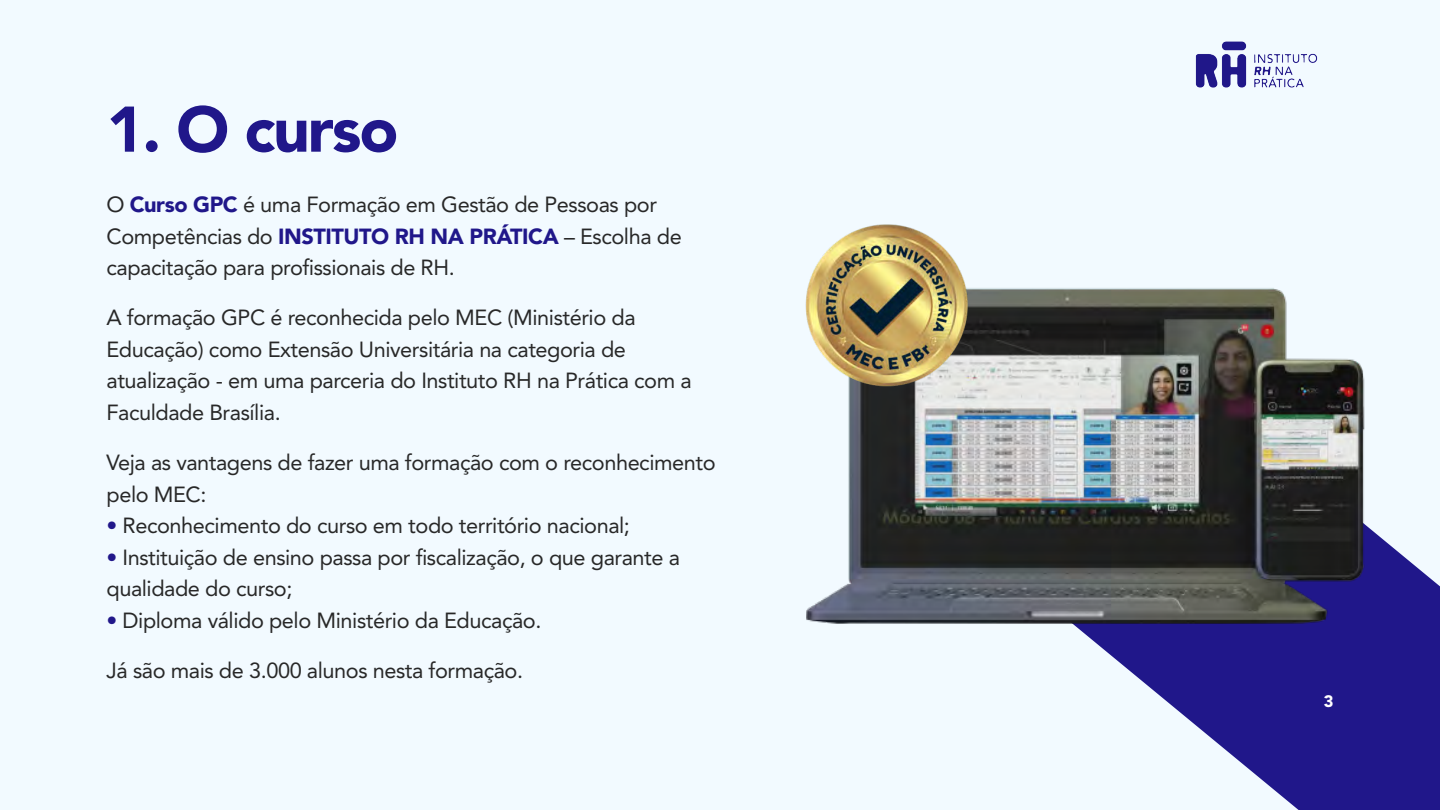
<style>
.page{position:relative;width:1440px;height:810px;background:#f2faff}
.page>*{position:absolute;margin:0;border:0;box-sizing:border-box;transform-origin:0 0}
.t1{font:900 63.75px "Avenir LT Std";letter-spacing:-.03em;color:#20178a}
.t2{font:21.75px/31.5px "Avenir LT Std";letter-spacing:-.02em;color:#282828}
.t3{font:900 16.5px "Avenir LT Std";color:#fff}
.s1{font-weight:900;color:#20178a}
.s2{color:#21178a}
</style>
<div class="page">
<svg style="left:1092px;top:535px;width:348px;height:275px;fill:#20178a"></svg>
<img style="left:806px;top:288px;width:572px;height:352px">
<img style="left:805px;top:224px;width:166px;height:169px">
<img style="left:1195px;top:41px;width:123px;height:47px">
<h1 class="t1" style="left:106px;top:91px;width:293px">1. O curso</h1>
<p class="t2" style="left:106px;top:189px;width:577px">O <span class="s1">Curso GPC</span> é uma Formação em Gestão de Pessoas por<br>Competências do <span class="s1">INSTITUTO RH NA PRÁTICA</span> – Escolha de capacitação para profissionais de RH.</p>
<p class="t2" style="left:106px;top:302px;width:587px">A formação GPC é reconhecida pelo MEC (Ministério da Educação) como Extensão Universitária na categoria de atualização - em uma parceria do Instituto RH na Prática com a Faculdade Brasília.</p>
<p class="t2" style="left:106px;top:447px;width:611px">Veja as vantagens de fazer uma formação com o reconhecimento pelo MEC:</p>
<p class="t2" style="left:106px;top:510px;width:525px"><span class="s2">•</span> Reconhecimento do curso em todo território nacional;</p>
<p class="t2" style="left:106px;top:542px;width:575px"><span class="s2">•</span> Instituição de ensino passa por fiscalização, o que garante a qualidade do curso;</p>
<p class="t2" style="left:106px;top:604px;width:436px"><span class="s2">•</span> Diploma válido pelo Ministério da Educação.</p>
<p class="t2" style="left:106px;top:655px;width:418px">Já são mais de 3.000 alunos nesta formação.</p>
<p class="t3" style="left:1324px;top:691px;width:11px">3</p>
</div>
